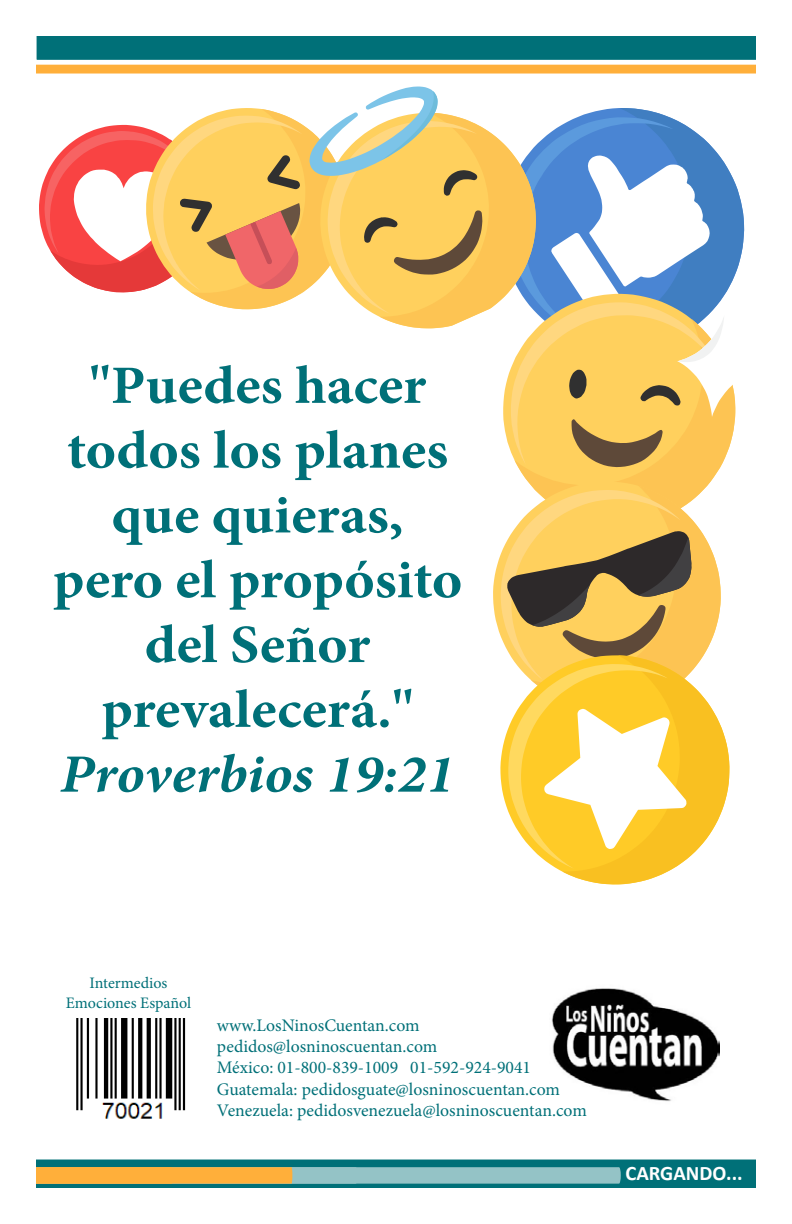
<style>
.page{position:relative;width:792px;height:1224px;background:#fff}
.page>*{position:absolute;margin:0;border:0;box-sizing:border-box;transform-origin:0 0}
.t1{font:700 54px/64.8px "Minion Pro";color:#007078;text-align:center;scale:1.07 1}
.t2{font:italic 700 54px "Minion Pro";color:#007078;scale:1.07 1}
.t3{font:700 20.6px "Calibri";color:#fff}
.t4{font:17.6px/21.2px "Minion Pro";color:#007078}
.t5{font:16px/19.2px "Minion Pro";color:#007078;text-align:center}
</style>
<div class="page">
<svg style="left:518px;top:467px;width:203px;height:14px;background:#fecc5f"></svg>
<img style="left:551px;top:988px;width:169px;height:114px">
<div style="left:28px;top:14px;width:745px;height:66px;background:#ffaf3a;border:6px solid #fff"></div>
<div style="left:34px;top:3px;width:739px;height:59px;background:#007078"></div>
<div style="left:32px;top:1px;width:743px;height:64px;border:5px solid #fff"></div>
<svg style="left:36px;top:1160px;width:720px;height:28px;background:#5e937f"></svg>
<svg style="left:493px;top:481px;width:218px;height:156px"></svg>
<svg style="left:39px;top:87px;width:706px;height:380px"></svg>
<svg style="left:501px;top:490px;width:228px;height:394px"></svg>
<img style="left:76px;top:1018px;width:110px;height:101px">
<div style="left:0;top:0;width:36px;height:1224px;background:#fff"></div>
<div style="left:756px;top:0;width:36px;height:1224px;background:#fff"></div>
<div style="left:0;top:0;width:792px;height:36px;background:#fff"></div>
<h1 class="t1" style="left:53px;top:353px;width:384px">"Puedes hacer todos los planes que quieras, pero el propósito del Señor prevalecerá."</h1>
<h1 class="t2" style="left:60px;top:736px;width:370px">Proverbios 19:21</h1>
<p class="t5" style="left:66px;top:974px;width:127px">Intermedios<br>Emociones Español</p>
<p class="t4" style="left:217px;top:1015px;width:371px">www.LosNinosCuentan.com pedidos@losninoscuentan.com<br>México: 01-800-839-1009 01-592-924-9041<br>Guatemala: pedidosguate@losninoscuentan.com Venezuela: pedidosvenezuela@losninoscuentan.com</p>
<p class="t3" style="left:625px;top:1159px;width:119px">CARGANDO...</p>
</div>
